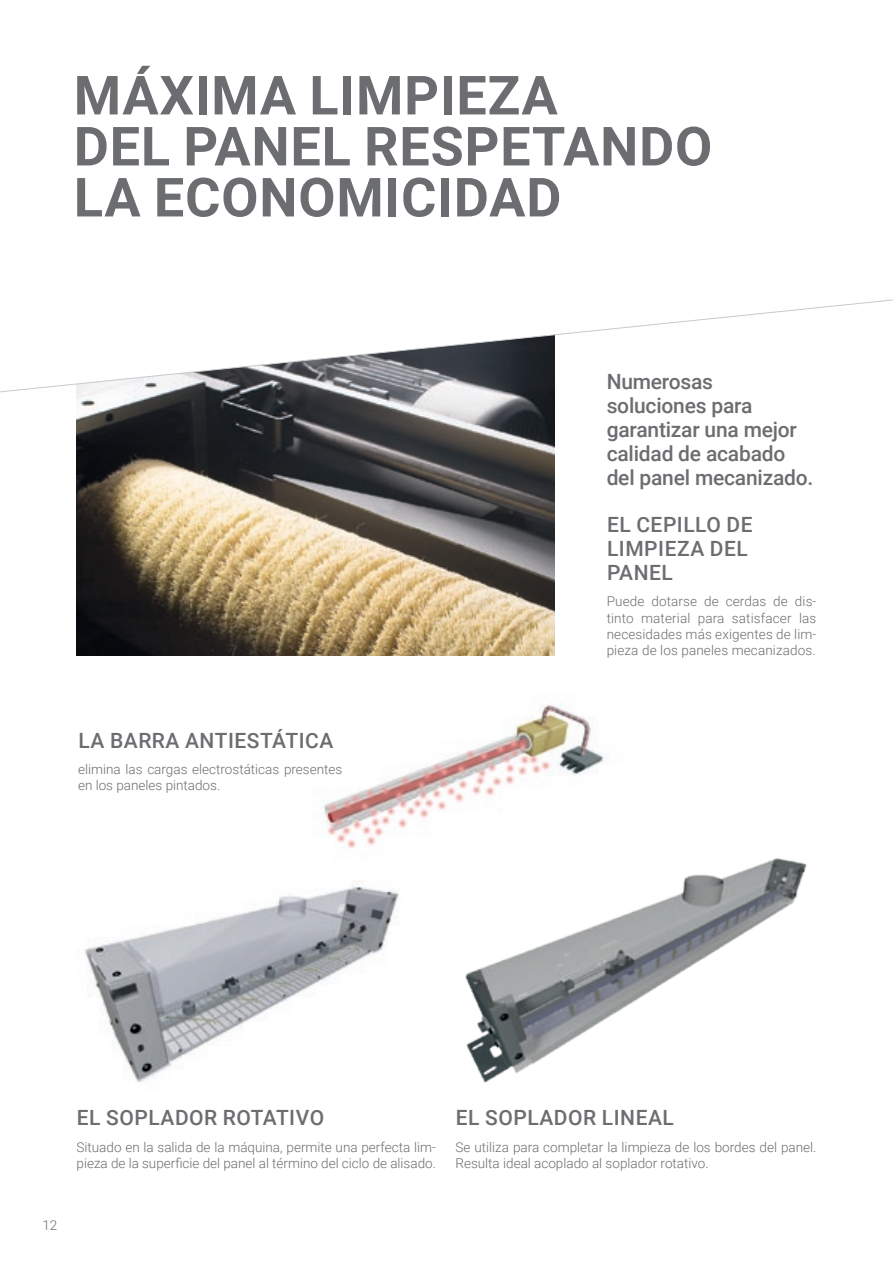
<style>
.page{position:relative;width:893px;height:1263px;background:#fff}
.page>*{position:absolute;margin:0;border:0;box-sizing:border-box;transform-origin:0 0}
._1_TITOLO_GRIGIO{font:700 54px "Roboto";letter-spacing:.015em;color:#6c6d70}
.t1{font:500 21px/24px "Roboto";letter-spacing:.025em;color:#6c6d70}
.t2{font:500 21px/24px "Roboto";letter-spacing:-.01em;color:#6c6d70}
.t3{font:300 13.5px/16.2px "Roboto";color:#6c6d70}
</style>
<div class="page">
<img style="left:77px;top:394px;width:478px;height:261px">
<svg style="left:0;top:299px;width:893px;height:95px"></svg>
<img style="left:323px;top:704px;width:284px;height:144px">
<img style="left:465px;top:858px;width:342px;height:225px">
<img style="left:85px;top:880px;width:314px;height:203px">
<p class="_1_TITOLO_GRIGIO" style="left:74px;top:57px;width:485px">MÁXIMA LIMPIEZA</p>
<p class="_1_TITOLO_GRIGIO" style="left:74px;top:108px;width:640px">DEL PANEL RESPETANDO</p>
<p class="_1_TITOLO_GRIGIO" style="left:74px;top:159px;width:489px">LA ECONOMICIDAD</p>
<p class="t1" style="left:78px;top:727px;width:256px">LA BARRA ANTIESTÁTICA</p>
<p class="t3" style="left:78px;top:760px;width:266px">elimina las cargas electrostáticas presentes en los paneles pintados.</p>
<p class="t2" style="left:607px;top:369px;width:208px">Numerosas soluciones para garantizar una mejor calidad de acabado del panel mecanizado.</p>
<p class="t1" style="left:607px;top:512px;width:147px">EL CEPILLO DE<br>LIMPIEZA DEL<br>PANEL</p>
<p class="t3" style="left:607px;top:593px;width:211px;text-align:justify">Puede dotarse de cerdas de dis&shy;tinto material para satisfacer las necesidades más exigentes de lim&shy;pieza de los paneles mecanizados.</p>
<p class="t3" style="left:42px;top:1216px;width:16px">12</p>
<p class="t1" style="left:77px;top:1105px;width:249px">EL SOPLADOR ROTATIVO</p>
<p class="t3" style="left:77px;top:1138px;width:361px">Situado en la salida de la máquina, permite una perfecta lim&shy;pieza de la superficie del panel al término del ciclo de alisado.</p>
<p class="t1" style="left:456px;top:1105px;width:220px">EL SOPLADOR LINEAL</p>
<p class="t3" style="left:455px;top:1138px;width:362px">Se utiliza para completar la limpieza de los bordes del panel.<br>Resulta ideal acoplado al soplador rotativo.</p>
</div>
